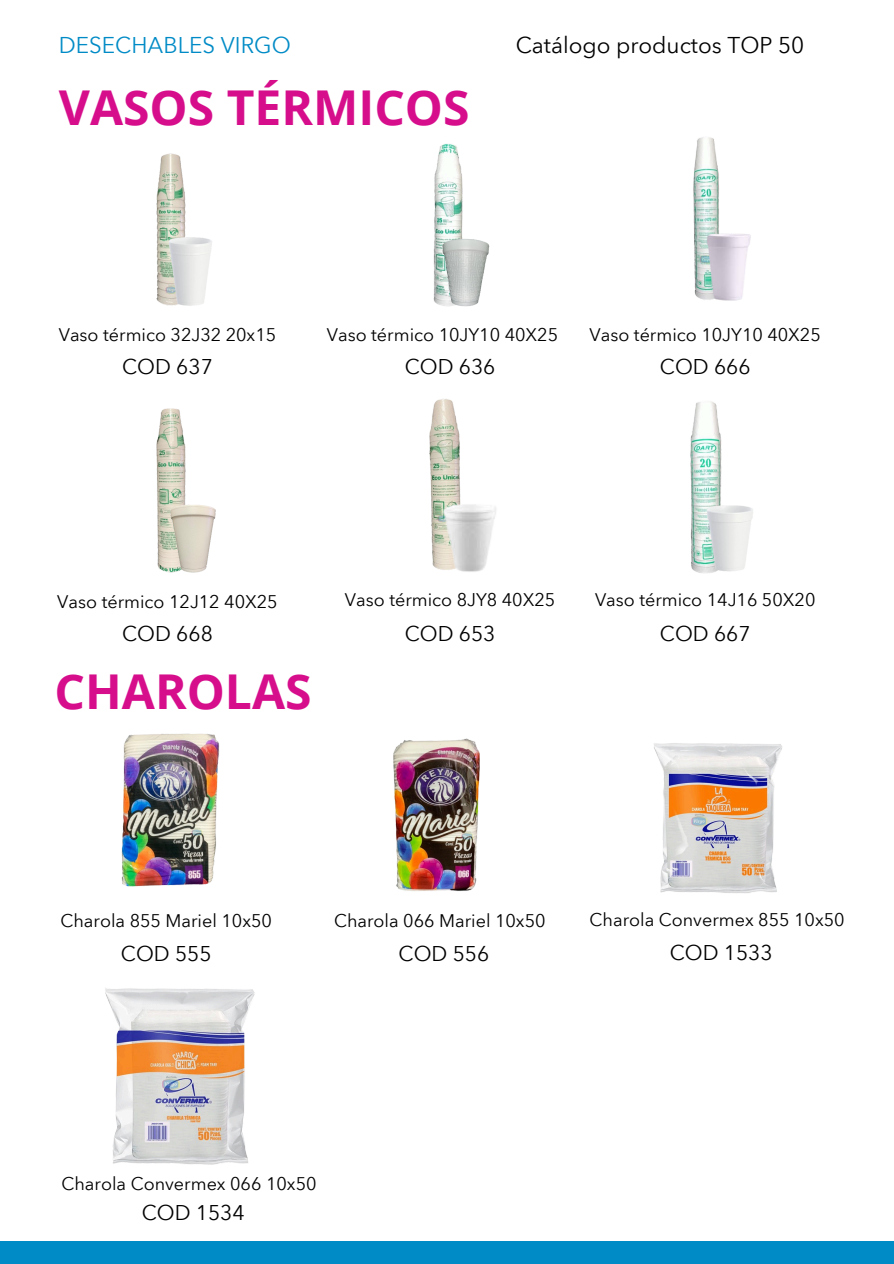
<style>
.page{position:relative;width:894px;height:1264px;background:#fff}
.page>*{position:absolute;margin:0;border:0;box-sizing:border-box;transform-origin:0 0}
.t1{font:700 48px "Open Sans";color:#d60e8c}
.t2{font:22.5px "Avenir Next Arabic";color:#000}
.t3{font:22.5px "Avenir Next Arabic";color:#018bc6}
.t4{font:21px "Avenir Next Arabic";color:#000}
.t5{font:18px "Avenir Next Arabic";color:#000}
</style>
<div class="page">
<div style="left:0;top:1240px;width:893px;height:23px;background:#018bc6"></div>
<img style="left:156px;top:153px;width:30px;height:152px">
<img style="left:433px;top:144px;width:30px;height:161px">
<img style="left:167px;top:225px;width:45px;height:81px">
<img style="left:440px;top:237px;width:50px;height:70px">
<img style="left:693px;top:137px;width:26px;height:163px">
<img style="left:705px;top:231px;width:46px;height:70px">
<img style="left:429px;top:399px;width:32px;height:170px">
<img style="left:438px;top:498px;width:58px;height:74px">
<img style="left:690px;top:401px;width:32px;height:172px">
<img style="left:702px;top:501px;width:51px;height:72px">
<img style="left:156px;top:408px;width:30px;height:164px">
<img style="left:169px;top:503px;width:47px;height:70px">
<img style="left:121px;top:733px;width:99px;height:154px">
<img style="left:393px;top:738px;width:87px;height:153px">
<img style="left:654px;top:743px;width:128px;height:150px">
<img style="left:105px;top:988px;width:150px;height:177px">
<h2 class="t3" style="left:59px;top:32px;width:233px">DESECHABLES VIRGO</h2>
<h3 class="t1" style="left:59px;top:74px;width:412px">VASOS TÉRMICOS</h3>
<h1 class="t2" style="left:515px;top:32px;width:290px">Catálogo productos TOP 50</h1>
<p class="t5" style="left:59px;top:324px;width:219px">Vaso térmico 32J32 20x15</p>
<p class="t4" style="left:122px;top:354px;width:92px">COD 637</p>
<p class="t5" style="left:327px;top:324px;width:233px">Vaso térmico 10JY10 40X25</p>
<p class="t4" style="left:404px;top:354px;width:92px">COD 636</p>
<p class="t5" style="left:589px;top:324px;width:233px">Vaso térmico 10JY10 40X25</p>
<p class="t4" style="left:659px;top:354px;width:92px">COD 666</p>
<h2 class="t5" style="left:57px;top:591px;width:222px">Vaso térmico 12J12 40X25</h2>
<h2 class="t4" style="left:122px;top:621px;width:92px">COD 668</h2>
<p class="t1" style="left:55px;top:657px;width:258px">CHAROLAS</p>
<p class="t5" style="left:345px;top:589px;width:212px">Vaso térmico 8JY8 40X25</p>
<p class="t4" style="left:404px;top:621px;width:92px">COD 653</p>
<p class="t5" style="left:595px;top:589px;width:222px">Vaso térmico 14J16 50X20</p>
<h2 class="t4" style="left:659px;top:621px;width:92px">COD 667</h2>
<p class="t5" style="left:60px;top:910px;width:213px">Charola 855 Mariel 10x50</p>
<p class="t4" style="left:121px;top:941px;width:92px">COD 555</p>
<h2 class="t5" style="left:334px;top:910px;width:213px">Charola 066 Mariel 10x50</h2>
<p class="t4" style="left:398px;top:941px;width:92px">COD 556</p>
<p class="t5" style="left:589px;top:909px;width:256px">Charola Convermex 855 10x50</p>
<p class="t4" style="left:669px;top:940px;width:104px">COD 1533</p>
<h2 class="t5" style="left:61px;top:1173px;width:256px">Charola Convermex 066 10x50</h2>
<p class="t4" style="left:142px;top:1200px;width:104px">COD 1534</p>
</div>
